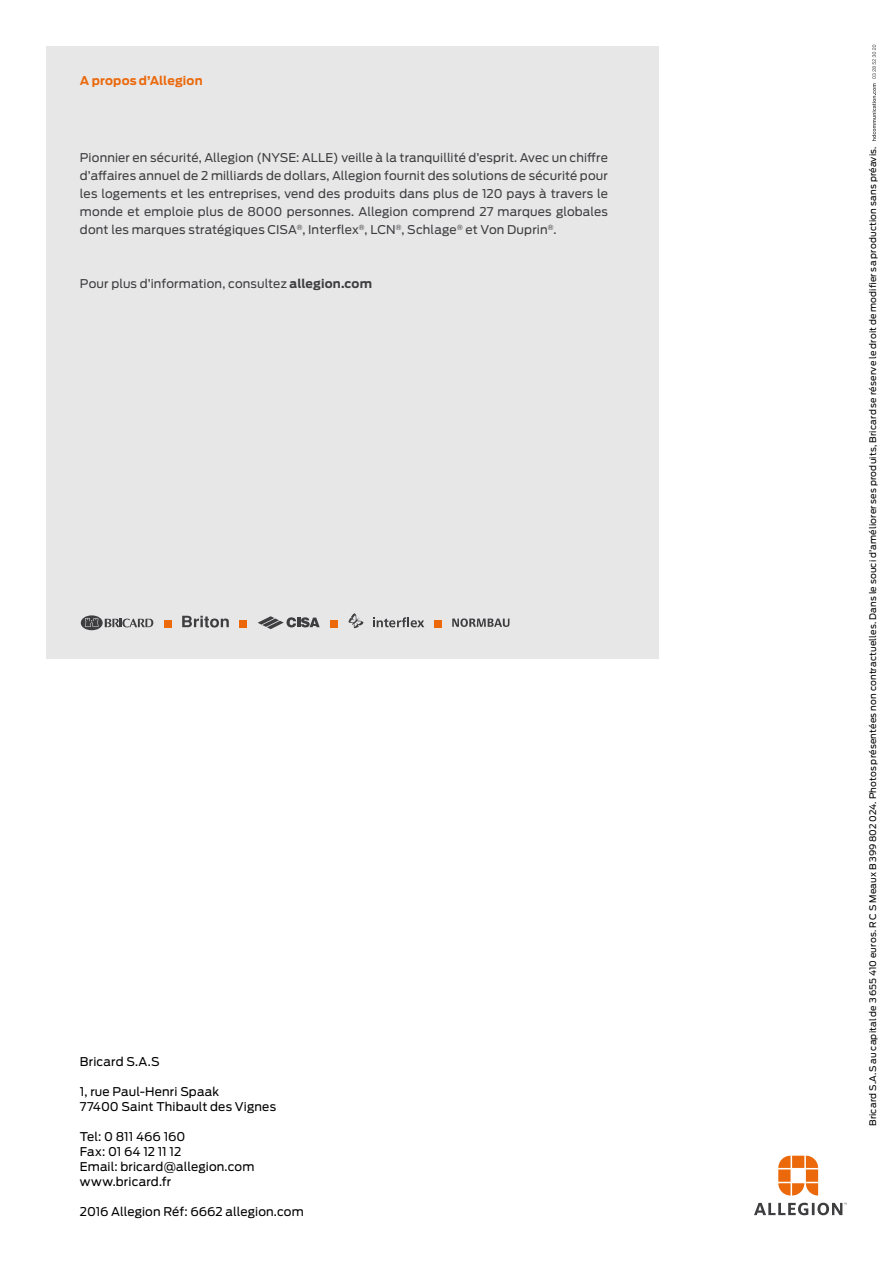
<style>
.page{position:relative;width:893px;height:1263px;background:#fff}
.page>*{position:absolute;margin:0;border:0;box-sizing:border-box;transform-origin:0 0}
.t1{font:12px/18px "Antenna";letter-spacing:.01em;color:#3e3d40;text-align:justify}
.t2{font:12px/15px "Antenna";letter-spacing:.01em;color:#000}
.t3{font:700 12px "Antenna";letter-spacing:.01em;color:#eb690b}
.t4{font:9px "Antenna";letter-spacing:.02em;color:#000}
.s1{font-weight:700}
</style>
<div class="page">
<svg style="left:778px;top:1156px;width:41px;height:39px"></svg>
<svg style="left:754px;top:1203px;width:93px;height:12px"></svg>
<div style="left:47px;top:47px;width:612px;height:612px;background:#e7e7e8"></div>
<svg style="left:872px;top:45px;width:4px;height:96px"></svg>
<div style="left:164px;top:620px;width:7px;height:7px;background:#eb690b"></div>
<div style="left:434px;top:620px;width:7px;height:7px;background:#eb690b"></div>
<div style="left:240px;top:620px;width:7px;height:7px;background:#eb690b"></div>
<svg style="left:258px;top:616px;width:62px;height:13px"></svg>
<svg style="left:348px;top:613px;width:15px;height:15px"></svg>
<svg style="left:373px;top:617px;width:51px;height:10px"></svg>
<div style="left:330px;top:620px;width:8px;height:7px;background:#eb690b"></div>
<svg style="left:182px;top:616px;width:47px;height:12px"></svg>
<svg style="left:81px;top:615px;width:72px;height:15px"></svg>
<svg style="left:452px;top:618px;width:57px;height:9px"></svg>
<p class="t3" style="left:80px;top:74px;width:124px">A propos d’Allegion</p>
<p class="t1" style="left:80px;top:149px;width:530px">Pionnier en sécurité, Allegion (NYSE: ALLE) veille à la tranquillité d’esprit. Avec un chiffre d’affaires annuel de 2 milliards de dollars, Allegion fournit des solutions de sécurité pour les logements et les entreprises, vend des produits dans plus de 120 pays à travers le monde et emploie plus de 8000 personnes. Allegion comprend 27 marques globales dont les marques stratégiques CISA<sup>®</sup>, Interflex<sup>®</sup>, LCN<sup>®</sup>, Schlage<sup>®</sup> et Von Duprin<sup>®</sup>.</p>
<p class="t1" style="left:80px;top:275px;width:294px">Pour plus d’information, consultez <span class="s1">allegion.com</span></p>
<p class="t2" style="left:80px;top:1054px;width:81px">Bricard S.A.S</p>
<p class="t2" style="left:80px;top:1084px;width:198px">1, rue Paul-Henri Spaak<br>77400 Saint Thibault des Vignes</p>
<p class="t2" style="left:80px;top:1129px;width:176px">Tel: 0 811 466 160<br>Fax: 01 64 12 11 12<br>Email: bricard@allegion.com www.bricard.fr</p>
<p class="t2" style="left:80px;top:1204px;width:225px">2016 Allegion Réf: 6662 allegion.com</p>
<p class="t4" style="left:867px;top:1126px;width:981px;rotate:-90deg">Bricard S.A.S au capital de 3 655 410 euros. R C S Meaux B 399 802 024. Photos présentées non contractuelles. Dans le souci d’améliorer ses produits, Bricard se réserve le droit de modifier sa production sans préavis.</p>
</div>
